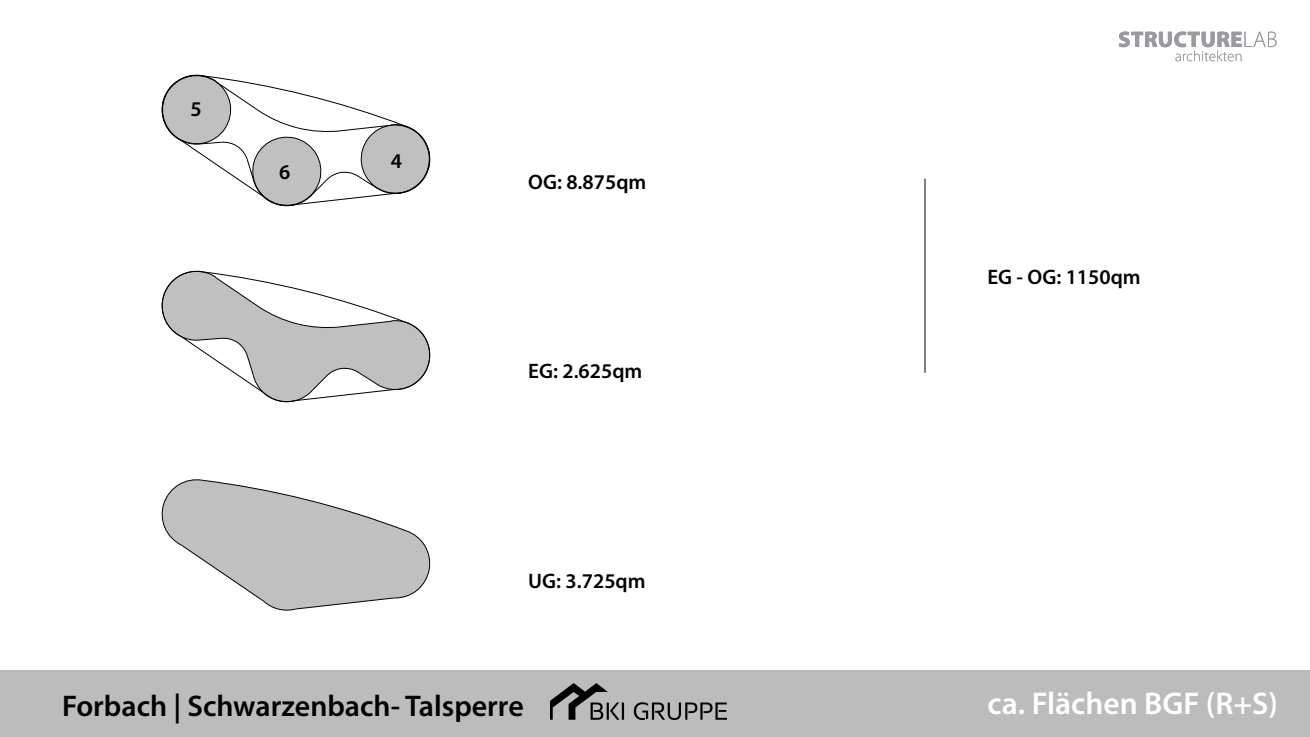
<style>
.page{position:relative;width:1310px;height:737px;background:#fff}
.page>*{position:absolute;margin:0;border:0;box-sizing:border-box;transform-origin:0 0}
.t1{font:600 31.5px "Myriad Pro";color:#fff}
.t2{font:600 29.93px "Myriad Pro";color:#000}
.t3{font:600 21px "Myriad Pro";color:#000}
</style>
<div class="page">
<svg style="left:161px;top:479px;width:270px;height:132px"></svg>
<svg style="left:161px;top:270px;width:270px;height:133px"></svg>
<svg style="left:161px;top:74px;width:270px;height:133px"></svg>
<hr style="left:924px;top:179px;width:1px;height:194px;background:#000">
<div style="left:0;top:670px;width:1310px;height:67px;background:#bdbcbc"></div>
<img style="left:551px;top:683px;width:175px;height:36px">
<svg style="left:1119px;top:32px;width:157px;height:29px"></svg>
<p class="t3" style="left:190px;top:97px;width:13px">5</p>
<p class="t3" style="left:279px;top:160px;width:13px">6</p>
<p class="t3" style="left:391px;top:149px;width:13px">4</p>
<p class="t3" style="left:528px;top:170px;width:120px">OG: 8.875qm</p>
<p class="t3" style="left:528px;top:359px;width:116px">EG: 2.625qm</p>
<p class="t3" style="left:528px;top:569px;width:119px">UG: 3.725qm</p>
<h2 class="t2" style="left:62px;top:689px;width:463px">Forbach | Schwarzenbach- Talsperre</h2>
<p class="t3" style="left:987px;top:265px;width:155px">EG - OG: 1150qm</p>
<p class="t1" style="left:987px;top:686px;width:292px">ca. Flächen BGF (R+S)</p>
</div>
